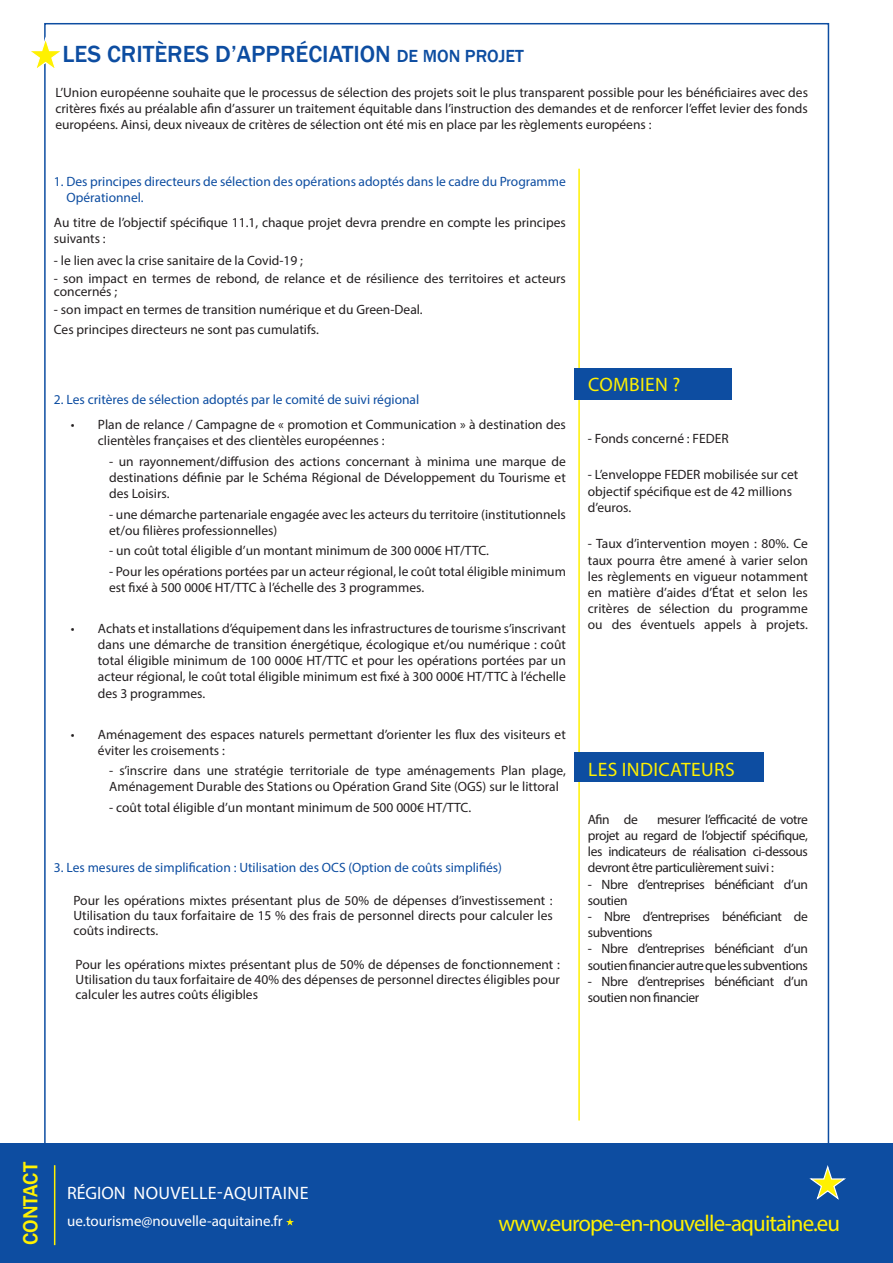
<style>
.page{position:relative;width:893px;height:1263px;background:#fff}
.page>*{position:absolute;margin:0;border:0;box-sizing:border-box;transform-origin:0 0}
.t1{font:500 24px "Franklin Gothic";color:#0d4da1}
.t2{font:22.95px "Myriad Pro";letter-spacing:-.04em;color:#fff101}
.t3{font:500 21px "Franklin Gothic";color:#fff101}
.t4{font:19.5px "Myriad Pro";letter-spacing:.02em;color:#fff101}
.t5{font:18px "Myriad Pro";letter-spacing:.02em;color:#fff}
.t6{font:15px "Myriad Pro";color:#fff}
.t7{font:13.5px/16.2px "Myriad Pro";color:#231f20}
.t8{font:13.5px/16.2px "Myriad Pro";color:#0d4da1}
.t9{font:13.5px/16.2px "Myriad Pro";letter-spacing:-.03em;color:#231f20}
.s1{font-size:18px}
</style>
<div class="page">
<div style="left:44px;top:23px;width:785px;height:1178px;background:#fff;border:2px solid #0d4da1"></div>
<div style="left:0;top:1144px;width:893px;height:119px;background:#0d4da1"></div>
<hr style="left:54px;top:1165px;width:1px;height:80px;background:#fff101">
<svg style="left:286px;top:1218px;width:8px;height:7px"></svg>
<hr style="left:578px;top:169px;width:2px;height:951px;background:#fff101">
<div style="left:574px;top:369px;width:157px;height:31px;background:#0d4da1"></div>
<div style="left:574px;top:753px;width:189px;height:29px;background:#0d4da1"></div>
<svg style="left:31px;top:35px;width:29px;height:38px"></svg>
<svg style="left:809px;top:1165px;width:37px;height:35px"></svg>
<p class="t1" style="left:62px;top:39px;width:463px">LES CRITÈRES D’APPRÉCIATION <span class="s1">DE MON PROJET</span></p>
<p class="t7" style="left:55px;top:84px;width:754px;text-align:justify">L’Union européenne souhaite que le processus de sélection des projets soit le plus transparent possible pour les bénéficiaires avec des critères fixés au préalable afin d’assurer un traitement équitable dans l’instruction des demandes et de renforcer l’effet levier des fonds européens. Ainsi, deux niveaux de critères de sélection ont été mis en place par les règlements européens :</p>
<p class="t8" style="left:67px;top:173px;width:501px;text-indent:-13px">1. Des principes directeurs de sélection des opérations adoptés dans le cadre du Programme<br>Opérationnel.</p>
<p class="t7" style="left:54px;top:214px;width:513px">Au titre de l’objectif spécifique 11.1, chaque projet devra prendre en compte les principes suivants :</p>
<p class="t7" style="left:54px;top:252px;width:251px">- le lien avec la crise sanitaire de la Covid-19 ;</p>
<p class="t7" style="left:54px;top:271px;width:514px;line-height:13.5px">- son impact en termes de rebond, de relance et de résilience des territoires et acteurs concernés ;</p>
<p class="t7" style="left:54px;top:301px;width:370px">- son impact en termes de transition numérique et du Green-Deal.</p>
<p class="t7" style="left:54px;top:322px;width:266px">Ces principes directeurs ne sont pas cumulatifs.</p>
<p class="t8" style="left:54px;top:391px;width:367px">2. Les critères de sélection adoptés par le comité de suivi régional</p>
<p class="t7" style="left:98px;top:416px;width:469px;text-indent:-27px">• Plan de relance / Campagne de « promotion et Communication » à destination des clientèles françaises et des clientèles européennes :</p>
<p class="t7" style="left:109px;top:453px;width:458px;text-align:justify">- un rayonnement/diffusion des actions concernant à minima une marque de destinations définie par le Schéma Régional de Développement du Tourisme et des Loisirs.</p>
<p class="t7" style="left:109px;top:506px;width:458px">- une démarche partenariale engagée avec les acteurs du territoire (institutionnels et/ou filières professionnelles)</p>
<p class="t7" style="left:109px;top:542px;width:381px">- un coût total éligible d’un montant minimum de 300 000€ HT/TTC.</p>
<p class="t7" style="left:109px;top:563px;width:458px">- Pour les opérations portées par un acteur régional, le coût total éligible minimum est fixé à 500 000€ HT/TTC à l’échelle des 3 programmes.</p>
<p class="t7" style="left:98px;top:620px;width:469px;text-align:justify;text-indent:-27px">• Achats et installations d’équipement dans les infrastructures de tourisme s’inscrivant dans une démarche de transition énergétique, écologique et/ou numérique : coût total éligible minimum de 100 000€ HT/TTC et pour les opérations portées par un acteur régional, le coût total éligible minimum est fixé à 300 000€ HT/TTC à l’échelle des 3 programmes.</p>
<p class="t7" style="left:98px;top:726px;width:469px;text-indent:-27px">• Aménagement des espaces naturels permettant d’orienter les flux des visiteurs et éviter les croisements :</p>
<p class="t7" style="left:109px;top:762px;width:458px">- s’inscrire dans une stratégie territoriale de type aménagements Plan plage,<br>Aménagement Durable des Stations ou Opération Grand Site (OGS) sur le littoral</p>
<p class="t7" style="left:109px;top:799px;width:363px">- coût total éligible d’un montant minimum de 500 000€ HT/TTC.</p>
<p class="t8" style="left:54px;top:859px;width:450px">3. Les mesures de simplification : Utilisation des OCS (Option de coûts simplifiés)</p>
<p class="t7" style="left:73px;top:893px;width:481px;line-height:15px;text-align:justify">Pour les opérations mixtes présentant plus de 50% de dépenses d’investissement :<br>Utilisation du taux forfaitaire de 15 % des frais de personnel directs pour calculer les coûts indirects.</p>
<p class="t7" style="left:76px;top:957px;width:486px;line-height:15px;text-align:justify">Pour les opérations mixtes présentant plus de 50% de dépenses de fonctionnement :<br>Utilisation du taux forfaitaire de 40% des dépenses de personnel directes éligibles pour calculer les autres coûts éligibles</p>
<p class="t4" style="left:588px;top:373px;width:94px">COMBIEN ?</p>
<p class="t7" style="left:588px;top:430px;width:142px">- Fonds concerné : FEDER</p>
<p class="t7" style="left:588px;top:466px;width:212px">- L’enveloppe FEDER mobilisée sur cet objectif spécifique est de 42 millions d’euros.</p>
<p class="t7" style="left:588px;top:535px;width:222px;text-align:justify">- Taux d’intervention moyen : 80%. Ce taux pourra être amené à varier selon les règlements en vigueur notamment en matière d’aides d’État et selon les critères de sélection du programme ou des éventuels appels à projets.</p>
<p class="t4" style="left:588px;top:758px;width:148px">LES INDICATEURS</p>
<p class="t7" style="left:588px;top:811px;width:52px">Afin de</p>
<p class="t7" style="left:588px;top:811px;width:222px;text-align:justify;text-indent:69px">mesurer l’efficacité de votre projet au regard de l’objectif spécifique, les indicateurs de réalisation ci-dessous devront être particulièrement suivi :</p>
<p class="t9" style="left:588px;top:876px;width:222px">- Nbre d’entreprises bénéficiant d’un soutien</p>
<p class="t9" style="left:588px;top:908px;width:222px">- Nbre d’entreprises bénéficiant de subventions</p>
<p class="t9" style="left:588px;top:940px;width:222px">- Nbre d’entreprises bénéficiant d’un soutien financier autre que les subventions</p>
<p class="t9" style="left:588px;top:973px;width:222px">- Nbre d’entreprises bénéficiant d’un soutien non financier</p>
<p class="t3" style="left:18px;top:1245px;width:84px;rotate:-90deg">CONTACT</p>
<p class="t5" style="left:67px;top:1181px;width:243px">RÉGION NOUVELLE-AQUITAINE</p>
<p class="t6" style="left:67px;top:1211px;width:217px">ue.tourisme@nouvelle-aquitaine.fr</p>
<p class="t2" style="left:498px;top:1209px;width:343px">www.europe-en-nouvelle-aquitaine.eu</p>
</div>
